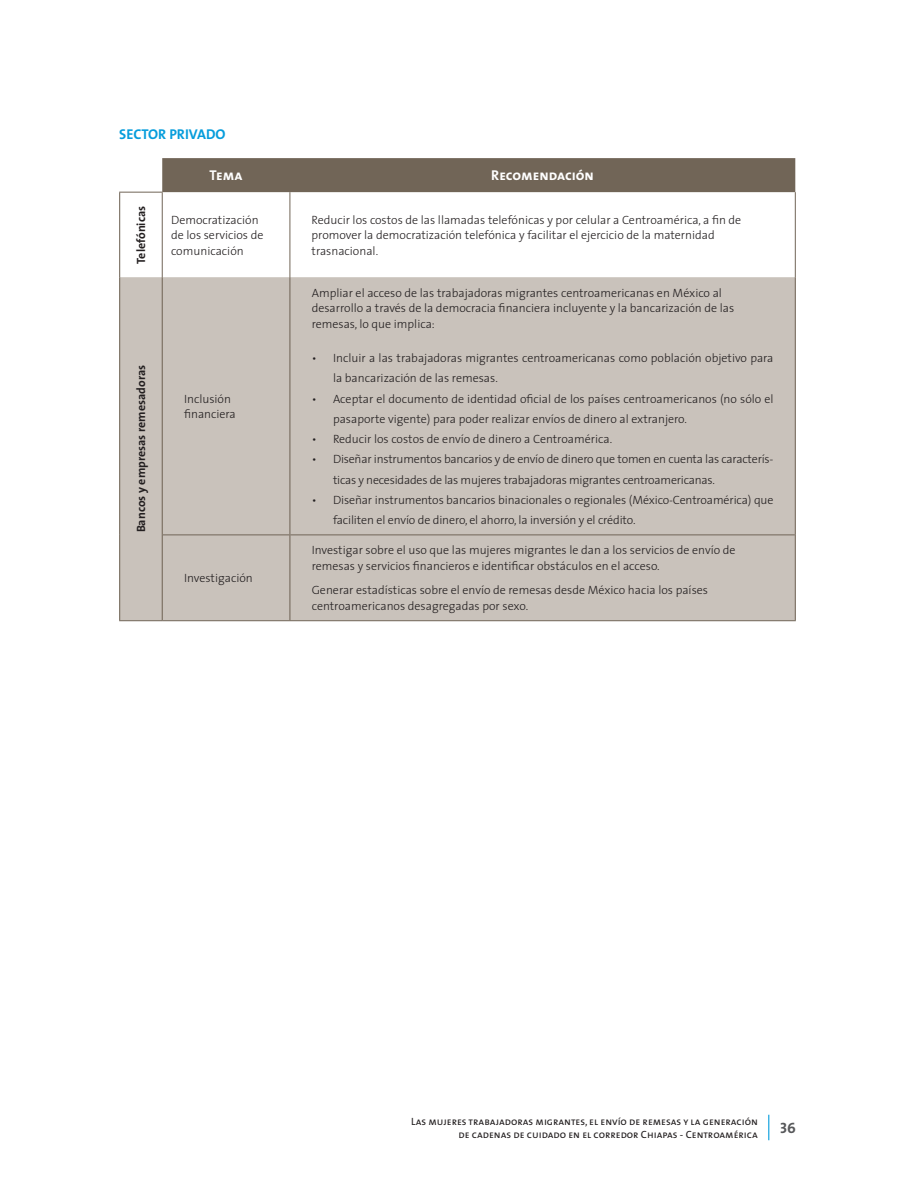
<style>
.page{position:relative;width:915px;height:1191px;background:#fff}
.page>*{position:absolute;margin:0;border:0;box-sizing:border-box;transform-origin:0 0}
.t1{font:15px "The Sans Bold Caps";color:#57585a}
.t2{font:14.25px "The Sans Bold Caps";color:#fff}
.t3{font:700 14.25px "The Sans";color:#069ddc}
.t4{font:300 12px/15.8px "The Sans";color:#231f20}
.t5{font:300 12px/20.2px "The Sans";letter-spacing:-.02em;color:#231f20}
.t6{font:700 12px "The Sans";color:#231f20}
.t7{font:10.5px/12.6px "The Sans Caps";color:#231f20;text-align:right}
</style>
<div class="page">
<svg style="left:768px;top:1114px;width:1px;height:26px"></svg>
<div style="left:162px;top:158px;width:633px;height:34px;background:#716557"></div>
<div style="left:120px;top:277px;width:674px;height:343px;background:#c9c2bb"></div>
<hr style="left:119px;top:620px;width:43px;height:1px;background:#716557">
<hr style="left:162px;top:620px;width:128px;height:1px;background:#716557">
<hr style="left:290px;top:620px;width:505px;height:1px;background:#716557">
<hr style="left:163px;top:534px;width:126px;height:1px;background:#716557">
<hr style="left:290px;top:534px;width:504px;height:1px;background:#716557">
<hr style="left:289px;top:277px;width:1px;height:258px;background:#716557">
<hr style="left:289px;top:535px;width:1px;height:85px;background:#716557">
<hr style="left:794px;top:277px;width:1px;height:258px;background:#716557">
<hr style="left:794px;top:535px;width:1px;height:85px;background:#716557">
<hr style="left:289px;top:192px;width:1px;height:85px;background:#716557">
<hr style="left:794px;top:192px;width:1px;height:85px;background:#716557">
<hr style="left:119px;top:192px;width:43px;height:1px;background:#716557">
<hr style="left:119px;top:192px;width:1px;height:85px;background:#716557">
<hr style="left:119px;top:277px;width:1px;height:258px;background:#716557">
<hr style="left:162px;top:277px;width:1px;height:258px;background:#716557">
<hr style="left:119px;top:535px;width:1px;height:85px;background:#716557">
<hr style="left:162px;top:192px;width:1px;height:85px;background:#716557">
<hr style="left:162px;top:535px;width:1px;height:85px;background:#716557">
<p class="t3" style="left:119px;top:123px;width:108px">SECTOR PRIVADO</p>
<p class="t2" style="left:209px;top:163px;width:34px">Tema</p>
<p class="t2" style="left:491px;top:163px;width:104px">Recomendación</p>
<p class="t6" style="left:131px;top:264px;width:59px;rotate:-90deg">Telefónicas</p>
<p class="t4" style="left:171px;top:211px;width:94px">Democratización de los servicios de comunicación</p>
<p class="t4" style="left:311px;top:211px;width:431px">Reducir los costos de las llamadas telefónicas y por celular a Centroamérica, a fin de promover la democratización telefónica y facilitar el ejercicio de la maternidad trasnacional.</p>
<p class="t6" style="left:131px;top:532px;width:169px;rotate:-90deg">Bancos y empresas remesadoras</p>
<p class="t4" style="left:184px;top:390px;width:53px">Inclusión financiera</p>
<p class="t4" style="left:184px;top:570px;width:70px">Investigación</p>
<p class="t4" style="left:311px;top:284px;width:424px">Ampliar el acceso de las trabajadoras migrantes centroamericanas en México al desarrollo a través de la democracia financiera incluyente y la bancarización de las remesas, lo que implica:</p>
<p class="t4" style="left:333px;top:347px;width:442px;line-height:20.2px;text-indent:-21px">• Incluir a las trabajadoras migrantes centroamericanas como población objetivo para la bancarización de las remesas.</p>
<p class="t4" style="left:333px;top:388px;width:442px;line-height:20.2px;text-indent:-21px">• Aceptar el documento de identidad oficial de los países centroamericanos (no sólo el pasaporte vigente) para poder realizar envíos de dinero al extranjero.</p>
<p class="t4" style="left:311px;top:431px;width:302px">• Reducir los costos de envío de dinero a Centroamérica.</p>
<p class="t5" style="left:333px;top:449px;width:442px;text-indent:-21px">• Diseñar instrumentos bancarios y de envío de dinero que tomen en cuenta las caracterís&shy;ticas y necesidades de las mujeres trabajadoras migrantes centroamericanas.</p>
<p class="t4" style="left:333px;top:489px;width:442px;line-height:20.2px;text-indent:-21px">• Diseñar instrumentos bancarios binacionales o regionales (México-Centroamérica) que faciliten el envío de dinero, el ahorro, la inversión y el crédito.</p>
<p class="t4" style="left:311px;top:542px;width:425px">Investigar sobre el uso que las mujeres migrantes le dan a los servicios de envío de remesas y servicios financieros e identificar obstáculos en el acceso.</p>
<p class="t4" style="left:311px;top:582px;width:397px">Generar estadísticas sobre el envío de remesas desde México hacia los países centroamericanos desagregadas por sexo.</p>
<p class="t7" style="left:411px;top:1115px;width:348px">Las mujeres trabajadoras migrantes, el envío de remesas y la generación de cadenas de cuidado en el corredor Chiapas - Centroamérica</p>
<p class="t1" style="left:779px;top:1115px;width:17px">36</p>
</div>
